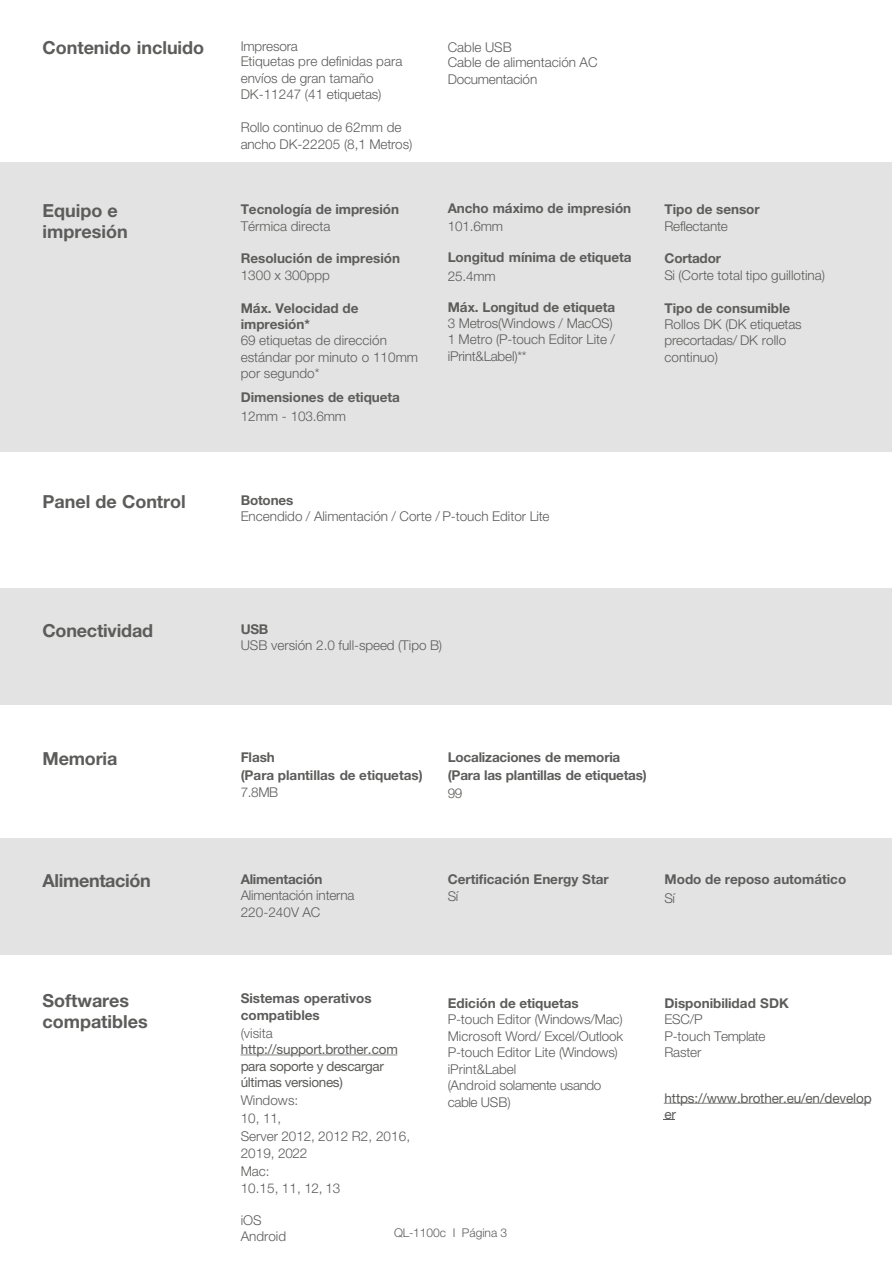
<style>
.page{position:relative;width:893px;height:1263px;background:#fff}
.page>*{position:absolute;margin:0;border:0;box-sizing:border-box;transform-origin:0 0}
.t1{font:700 18px/21.6px "Helvetica Neue LTW1 G";letter-spacing:-.005em;color:#5c5c5b}
.t2{font:300 13.5px/16.5px "Helvetica Neue LTW1 G";letter-spacing:-.005em;color:#5c5c5b}
.t3{font:700 13.5px/16.2px "Helvetica Neue LTW1 G";letter-spacing:-.005em;color:#5c5c5b}
.t4{font:13.5px/16.5px "Helvetica Neue LTW1 G";letter-spacing:-.02em;color:#5c5c5b}
.t5{font:300 13.5px/16.5px "Helvetica Neue LTW1 G";letter-spacing:-.025em;color:#5c5c5b}
.t6{font:300 12px "Helvetica Neue LTW1 G";letter-spacing:-.005em;color:#5c5c5b}
.s1{font-weight:300}
</style>
<div class="page">
<div style="left:0;top:162px;width:892px;height:290px;background:#e3e3e3"></div>
<div style="left:0;top:588px;width:892px;height:117px;background:#e3e3e3"></div>
<div style="left:0;top:838px;width:892px;height:117px;background:#e3e3e3"></div>
<svg style="left:240px;top:1055px;width:157px;height:1px"></svg>
<svg style="left:664px;top:1103px;width:206px;height:1px"></svg>
<p class="t1" style="left:42px;top:40px;width:163px">Contenido incluido</p>
<p class="t2" style="left:241px;top:40px;width:59px">Impresora</p>
<p class="t2" style="left:241px;top:55px;width:163px">Etiquetas pre definidas para envíos de gran tamaño</p>
<p class="t2" style="left:241px;top:88px;width:142px">DK-11247 (41 etiquetas)</p>
<p class="t2" style="left:241px;top:121px;width:173px">Rollo continuo de 62mm de ancho DK-22205 (8,1 Metros)</p>
<p class="t1" style="left:42px;top:202px;width:87px">Equipo e impresión</p>
<p class="t3" style="left:241px;top:203px;width:160px">Tecnología de impresión</p>
<p class="t2" style="left:241px;top:220px;width:91px">Térmica directa</p>
<p class="t3" style="left:241px;top:252px;width:161px">Resolución de impresión</p>
<p class="t2" style="left:241px;top:269px;width:91px">1300 x 300ppp</p>
<p class="t3" style="left:241px;top:302px;width:119px">Máx. Velocidad de impresión*</p>
<p class="t2" style="left:241px;top:334px;width:179px">69 etiquetas de dirección estándar por minuto o 110mm por segundo*</p>
<p class="t3" style="left:241px;top:392px;width:161px">Dimensiones de etiqueta</p>
<p class="t2" style="left:241px;top:410px;width:107px">12mm - 103.6mm</p>
<p class="t2" style="left:448px;top:41px;width:65px">Cable USB</p>
<p class="t2" style="left:448px;top:56px;width:151px">Cable de alimentación AC<br>Documentación</p>
<p class="t3" style="left:448px;top:202px;width:185px">Ancho máximo de impresión</p>
<p class="t2" style="left:448px;top:220px;width:57px">101.6mm</p>
<p class="t3" style="left:448px;top:251px;width:185px">Longitud mínima de etiqueta</p>
<p class="t2" style="left:448px;top:269px;width:49px">25.4mm</p>
<p class="t3" style="left:448px;top:301px;width:169px">Máx. Longitud de etiqueta</p>
<p class="t2" style="left:448px;top:317px;width:169px">3 Metros(Windows / MacOS)<br>1 Metro (P-touch Editor Lite / iPrint&amp;Label)**</p>
<p class="t1" style="left:42px;top:493px;width:145px">Panel de Control</p>
<p class="t3" style="left:241px;top:494px;width:54px">Botones</p>
<p class="t2" style="left:241px;top:510px;width:310px">Encendido / Alimentación / Corte / P-touch Editor Lite</p>
<p class="t3" style="left:664px;top:202px;width:97px;line-height:17px">Tipo de sensor<br><span class="s1">Reflectante</span></p>
<p class="t3" style="left:664px;top:252px;width:58px">Cortador</p>
<p class="t2" style="left:664px;top:269px;width:162px">Si (Corte total tipo guillotina)</p>
<p class="t3" style="left:664px;top:302px;width:127px">Tipo de consumible</p>
<p class="t2" style="left:664px;top:318px;width:139px">Rollos DK (DK etiquetas precortadas/ DK rollo continuo)</p>
<p class="t1" style="left:42px;top:622px;width:112px">Conectividad</p>
<p class="t3" style="left:241px;top:623px;width:29px">USB</p>
<p class="t2" style="left:241px;top:639px;width:203px">USB versión 2.0 full-speed (Tipo B)</p>
<p class="t1" style="left:42px;top:751px;width:76px">Memoria</p>
<p class="t3" style="left:241px;top:752px;width:36px">Flash</p>
<p class="t3" style="left:241px;top:769px;width:183px">(Para plantillas de etiquetas)</p>
<p class="t2" style="left:241px;top:786px;width:39px">7.8MB</p>
<p class="t3" style="left:448px;top:752px;width:174px">Localizaciones de memoria</p>
<p class="t3" style="left:448px;top:769px;width:201px">(Para las plantillas de etiquetas)</p>
<p class="t2" style="left:448px;top:787px;width:16px">99</p>
<p class="t1" style="left:42px;top:872px;width:110px">Alimentación</p>
<p class="t3" style="left:241px;top:873px;width:83px">Alimentación</p>
<p class="t2" style="left:241px;top:889px;width:115px">Alimentación interna<br>220-240V AC</p>
<p class="t3" style="left:448px;top:873px;width:162px">Certificación Energy Star</p>
<p class="t2" style="left:448px;top:890px;width:12px">Sí</p>
<p class="t3" style="left:664px;top:873px;width:183px">Modo de reposo automático</p>
<p class="t2" style="left:664px;top:891px;width:12px">Sí</p>
<p class="t1" style="left:42px;top:992px;width:107px">Softwares compatibles</p>
<p class="t3" style="left:241px;top:992px;width:132px">Sistemas operativos compatibles</p>
<p class="t4" style="left:241px;top:1027px;width:159px"><span class="s1">(visita </span>http://support.brother.com para soporte y descargar últimas versiones)</p>
<p class="t2" style="left:241px;top:1094px;width:59px">Windows:</p>
<p class="t2" style="left:241px;top:1112px;width:42px">10, 11,</p>
<p class="t2" style="left:241px;top:1130px;width:171px">Server 2012, 2012 R2, 2016,<br>2019, 2022</p>
<p class="t2" style="left:241px;top:1165px;width:30px">Mac:</p>
<p class="t2" style="left:241px;top:1182px;width:101px">10.15, 11, 12, 13</p>
<p class="t2" style="left:241px;top:1214px;width:23px">iOS</p>
<p class="t2" style="left:241px;top:1230px;width:47px">Android</p>
<p class="t3" style="left:448px;top:997px;width:133px">Edición de etiquetas</p>
<p class="t2" style="left:448px;top:1013px;width:176px">P-touch Editor (Windows/Mac)</p>
<p class="t2" style="left:448px;top:1029px;width:177px">Microsoft Word/ Excel/Outlook</p>
<p class="t2" style="left:448px;top:1046px;width:172px">P-touch Editor Lite (Windows)</p>
<p class="t2" style="left:448px;top:1062px;width:70px">iPrint&amp;Label</p>
<p class="t5" style="left:448px;top:1079px;width:155px">(Android solamente usando cable USB)</p>
<p class="t6" style="left:394px;top:1229px;width:114px">QL-1100c I Página 3</p>
<p class="t3" style="left:664px;top:997px;width:126px">Disponibilidad SDK</p>
<p class="t2" style="left:664px;top:1013px;width:40px">ESC/P</p>
<p class="t2" style="left:664px;top:1030px;width:102px">P-touch Template<br>Raster</p>
<p class="t4" style="left:664px;top:1091px;width:209px">https://www.brother.eu/en/develop er</p>
</div>
